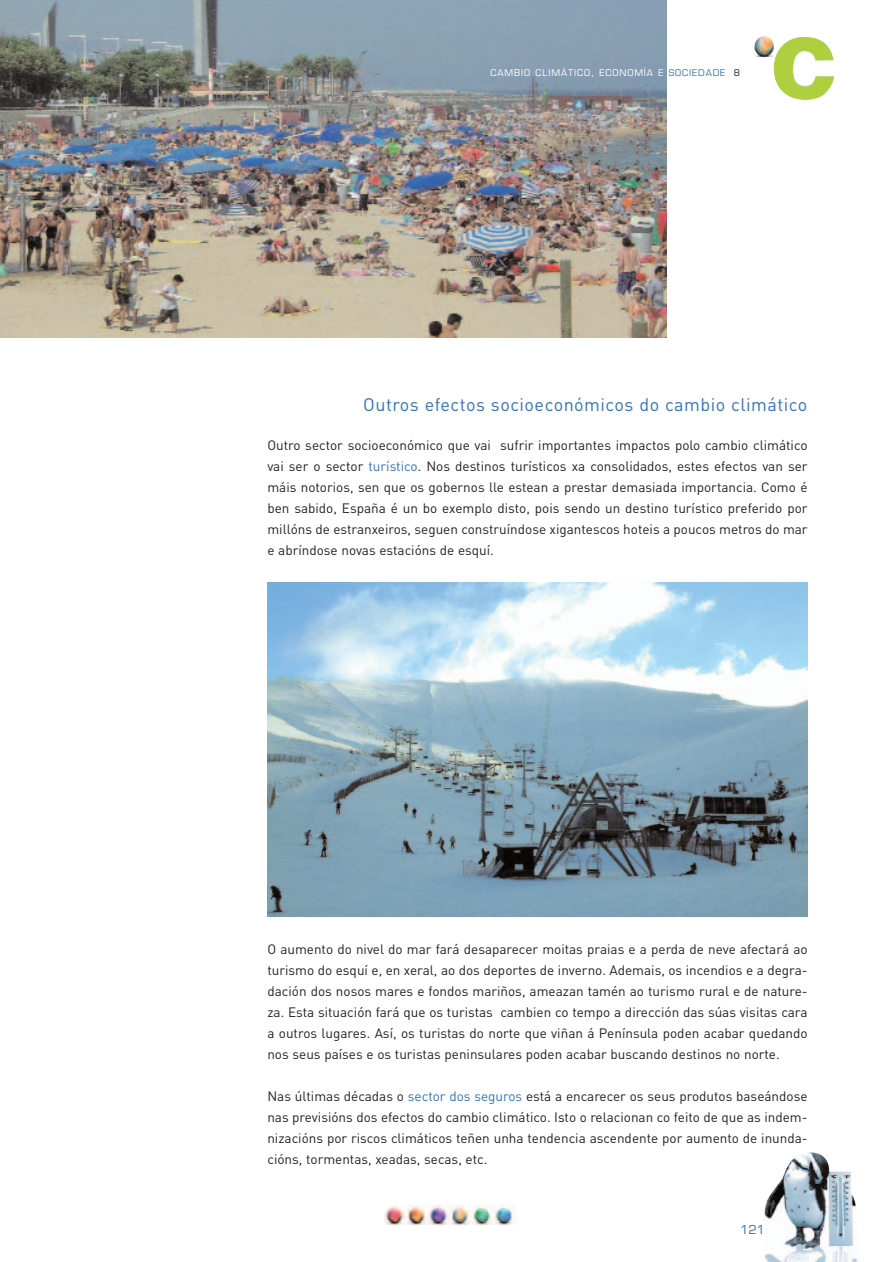
<style>
.page{position:relative;width:892px;height:1262px;background:#fff}
.page>*{position:absolute;margin:0;border:0;box-sizing:border-box;transform-origin:0 0}
.t1{font:18px "DIN";letter-spacing:.025em;color:#3073ba}
.t2{font:13.5px/21px "DIN";color:#231f20;text-align:justify}
.t3{font:12px "Eurostile";color:#3073ba}
.t4{font:9px "Eurostile";letter-spacing:.105em;color:#fff}
.s1{color:#3073ba}
.s2{color:#231f20}
</style>
<div class="page">
<img style="left:0;top:0;width:858px;height:1262px">
<p class="t4" style="left:490px;top:69px;width:251px">CAMBIO CLIMÁTICO, ECONOMÍA E <span class="s1">SOCIEDADE</span> <span class="s2">8</span></p>
<h1 class="t1" style="left:363px;top:395px;width:446px">Outros efectos socioeconómicos do cambio climático</h1>
<p class="t2" style="left:267px;top:435px;width:542px">Outro sector socioeconómico que vai sufrir importantes impactos polo cambio climático vai ser o sector <span class="s1">turístico</span>. Nos destinos turísticos xa consolidados, estes efectos van ser máis notorios, sen que os gobernos lle estean a prestar demasiada importancia. Como é ben sabido, España é un bo exemplo disto, pois sendo un destino turístico preferido por millóns de estranxeiros, seguen construíndose xigantescos hoteis a poucos metros do mar e abríndose novas estacións de esquí.</p>
<p class="t2" style="left:267px;top:939px;width:542px">O aumento do nivel do mar fará desaparecer moitas praias e a perda de neve afectará ao turismo do esquí e, en xeral, ao dos deportes de inverno. Ademais, os incendios e a degra&shy;dación dos nosos mares e fondos mariños, ameazan tamén ao turismo rural e de nature&shy;za. Esta situación fará que os turistas cambien co tempo a dirección das súas visitas cara a outros lugares. Así, os turistas do norte que viñan á Península poden acabar quedando nos seus países e os turistas peninsulares poden acabar buscando destinos no norte.</p>
<p class="t2" style="left:267px;top:1086px;width:542px">Nas últimas décadas o <span class="s1">sector dos seguros</span> está a encarecer os seus produtos baseándose nas previsións dos efectos do cambio climático. Isto o relacionan co feito de que as indem&shy;nizacións por riscos climáticos teñen unha tendencia ascendente por aumento de inunda&shy;cións, tormentas, xeadas, secas, etc.</p>
<p class="t3" style="left:740px;top:1225px;width:26px">121</p>
</div>
